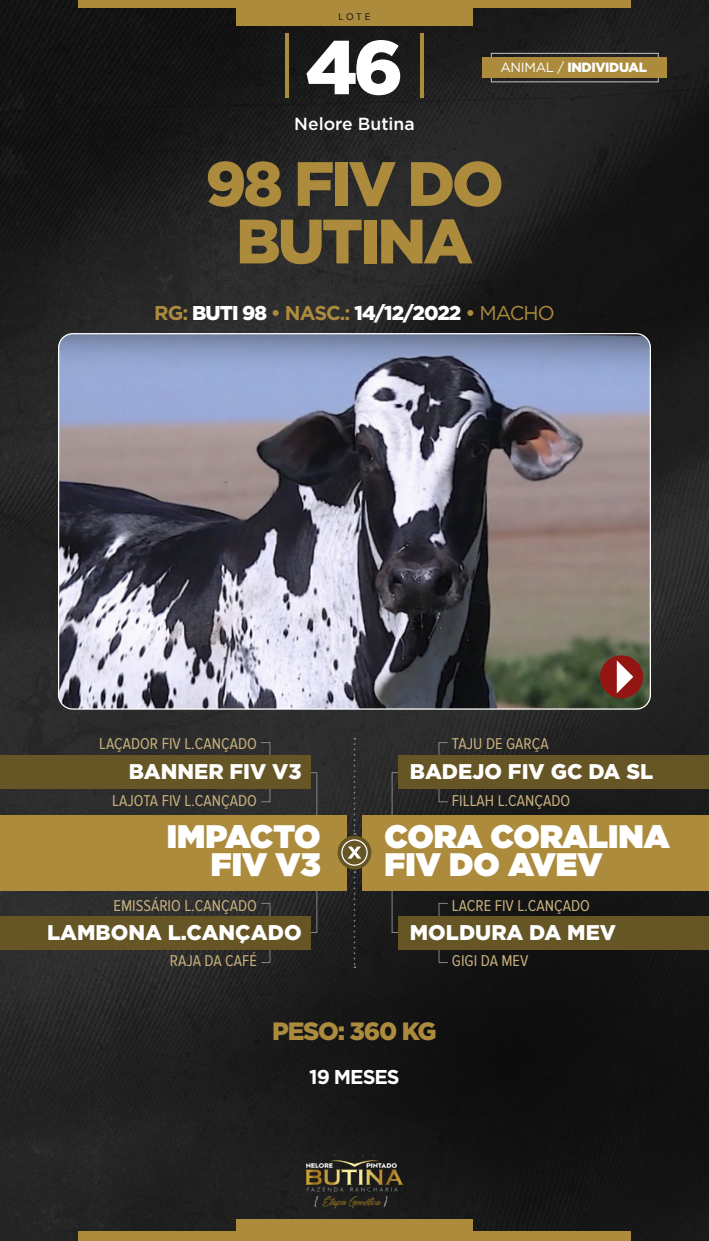
<style>
.page{position:relative;width:709px;height:1241px;background:#fff}
.page>*{position:absolute;margin:0;border:0;box-sizing:border-box;transform-origin:0 0}
.t1{font:900 75.88px "Gotham";color:#fff}
.t2{font:900 62.5px/57.5px "Gotham";letter-spacing:-.05em;color:#ac8b3d;text-align:center}
.t3{font:900 32.5px/28.8px "Gotham";color:#fff}
.t4{font:900 25px "Gotham";letter-spacing:-.05em;color:#ac8b3d}
.t5{font:900 21.25px "Gotham";color:#fff}
.t6{font:900 20px "Gotham";letter-spacing:-.05em;color:#fff}
.t7{font:700 20px "Gotham";letter-spacing:-.05em;color:#fff}
.t8{font:500 17.5px "Gotham";color:#fff}
.t9{font:16.25px "Proxima Nova Cond";color:#c8b17c}
.t10{font:900 13.38px "Gotham";letter-spacing:-.025em;color:#fff}
.t11{font:10px "Proxima Nova";color:#171717}
.s1{font-weight:400}
.s2{font-weight:700;color:#ac8b3d}
.s3{font-weight:400;color:#ac8b3d}
</style>
<div class="page">
<img style="left:0;top:0;width:709px;height:1240px">
<svg style="left:78px;top:0;width:553px;height:26px;background:#705c2d"></svg>
<svg style="left:78px;top:1218px;width:553px;height:22px;background:#796331"></svg>
<svg style="left:482px;top:53px;width:185px;height:29px;background:#8d753d"></svg>
<svg style="left:0;top:737px;width:709px;height:230px;background:#61522c"></svg>
<svg style="left:285px;top:34px;width:4px;height:64px"></svg>
<svg style="left:420px;top:34px;width:4px;height:64px"></svg>
<img style="left:287px;top:1141px;width:135px;height:78px">
<img style="left:59px;top:333px;width:591px;height:376px">
<div style="left:600px;top:655px;width:43px;height:43px;background:#941612;border-radius:50%"></div>
<svg style="left:617px;top:660px;width:16px;height:33px"></svg>
<p class="t11" style="left:338px;top:11px;width:33px">LOTE</p>
<h1 class="t1" style="left:305px;top:23px;width:99px">46</h1>
<p class="t8" style="left:294px;top:114px;width:122px">Nelore Butina</p>
<p class="t10" style="left:500px;top:59px;width:148px"><span class="s1">ANIMAL /</span> INDIVIDUAL</p>
<h2 class="t2" style="left:205px;top:153px;width:300px">98 FIV DO<br>BUTINA</h2>
<p class="t6" style="left:154px;top:301px;width:402px"><span class="s2">RG:</span> BUTI 98 <span class="s2">• NASC.:</span> 14/12/2022 <span class="s2">•</span> <span class="s3">MACHO</span></p>
<p class="t9" style="left:99px;top:734px;width:159px">LAÇADOR FIV L.CANÇADO</p>
<p class="t9" style="left:452px;top:734px;width:98px">TAJU DE GARÇA</p>
<h3 class="t5" style="left:129px;top:758px;width:174px">BANNER FIV V3</h3>
<h3 class="t5" style="left:410px;top:758px;width:245px">BADEJO FIV GC DA SL</h3>
<p class="t9" style="left:112px;top:791px;width:146px">LAJOTA FIV L.CANÇADO</p>
<p class="t9" style="left:452px;top:791px;width:120px">FILLAH L.CANÇADO</p>
<h3 class="t3" style="left:167px;top:820px;width:155px;text-align:right">IMPACTO<br>FIV V3</h3>
<h3 class="t3" style="left:384px;top:820px;width:287px">CORA CORALINA<br>FIV DO AVEV</h3>
<p class="t9" style="left:114px;top:896px;width:145px">EMISSÁRIO L.CANÇADO</p>
<p class="t9" style="left:170px;top:951px;width:89px">RAJA DA CAFÉ</p>
<h3 class="t5" style="left:47px;top:920px;width:256px">LAMBONA L.CANÇADO</h3>
<p class="t9" style="left:452px;top:896px;width:140px">LACRE FIV L.CANÇADO</p>
<h3 class="t5" style="left:410px;top:920px;width:208px">MOLDURA DA MEV</h3>
<p class="t9" style="left:452px;top:951px;width:78px">GIGI DA MEV</p>
<h3 class="t4" style="left:272px;top:1016px;width:166px">PESO: 360 KG</h3>
<p class="t7" style="left:309px;top:1064px;width:92px">19 MESES</p>
</div>
